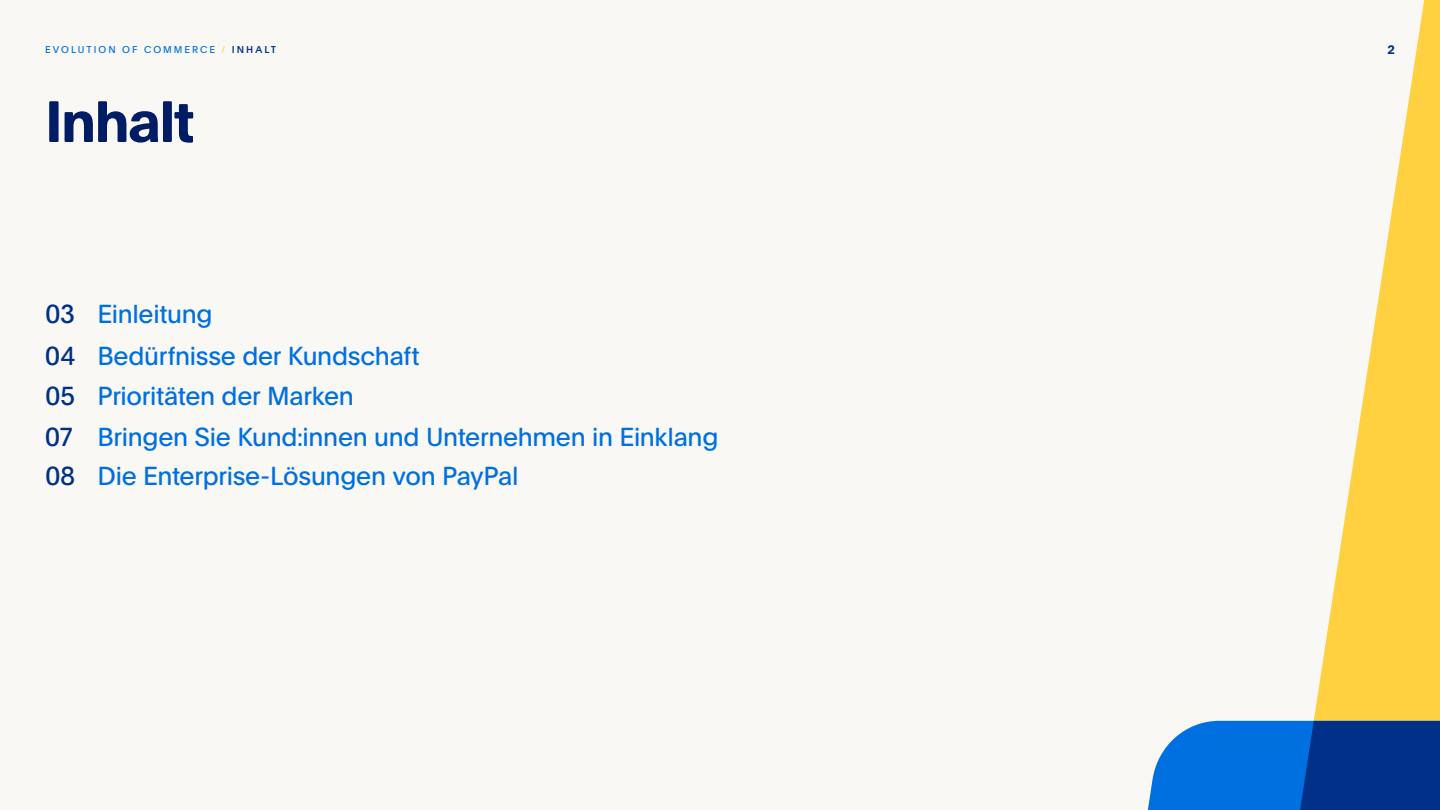
<style>
.page{position:relative;width:1440px;height:810px;background:#faf8f5}
.page>*{position:absolute;margin:0;border:0;box-sizing:border-box;transform-origin:0 0}
.t1{font:700 57px "Pay Pal Open";letter-spacing:-.03em;color:#001c64}
.t2{font:25.5px "Pay Pal Open";letter-spacing:-.015em;color:#0070e0}
.t3{font:700 12px "Pay Pal Open";color:#003087}
.t4{font:9.75px "Pay Pal Open";letter-spacing:.205em;color:#0070e0}
.s1{color:#ffd140}
.s2{font-weight:500;color:#003087}
.s3{color:#003087}
</style>
<div class="page">
<svg style="left:1147px;top:728px;width:42px;height:82px;fill:#0070e0"></svg>
<svg style="left:1314px;top:0;width:126px;height:721px;fill:#ffd140"></svg>
<svg style="left:1189px;top:721px;width:251px;height:89px;background:#004eb0"></svg>
<p class="t4" style="left:45px;top:42px;width:233px">EVOLUTION OF COMMERCE <span class="s1">/</span> <span class="s2">INHALT</span></p>
<h1 class="t1" style="left:45px;top:81px;width:151px">Inhalt</h1>
<p class="t2" style="left:45px;top:297px;width:169px"><span class="s3">03</span> Einleitung</p>
<p class="t2" style="left:45px;top:338px;width:376px"><span class="s3">04</span> Bedürfnisse der Kundschaft</p>
<p class="t2" style="left:45px;top:379px;width:310px"><span class="s3">05</span> Prioritäten der Marken</p>
<p class="t2" style="left:45px;top:420px;width:675px"><span class="s3">07</span> Bringen Sie Kund:innen und Unternehmen in Einklang</p>
<p class="t2" style="left:45px;top:459px;width:475px"><span class="s3">08</span> Die Enterprise-Lösungen von PayPal</p>
<p class="t3" style="left:1388px;top:41px;width:9px">2</p>
</div>
